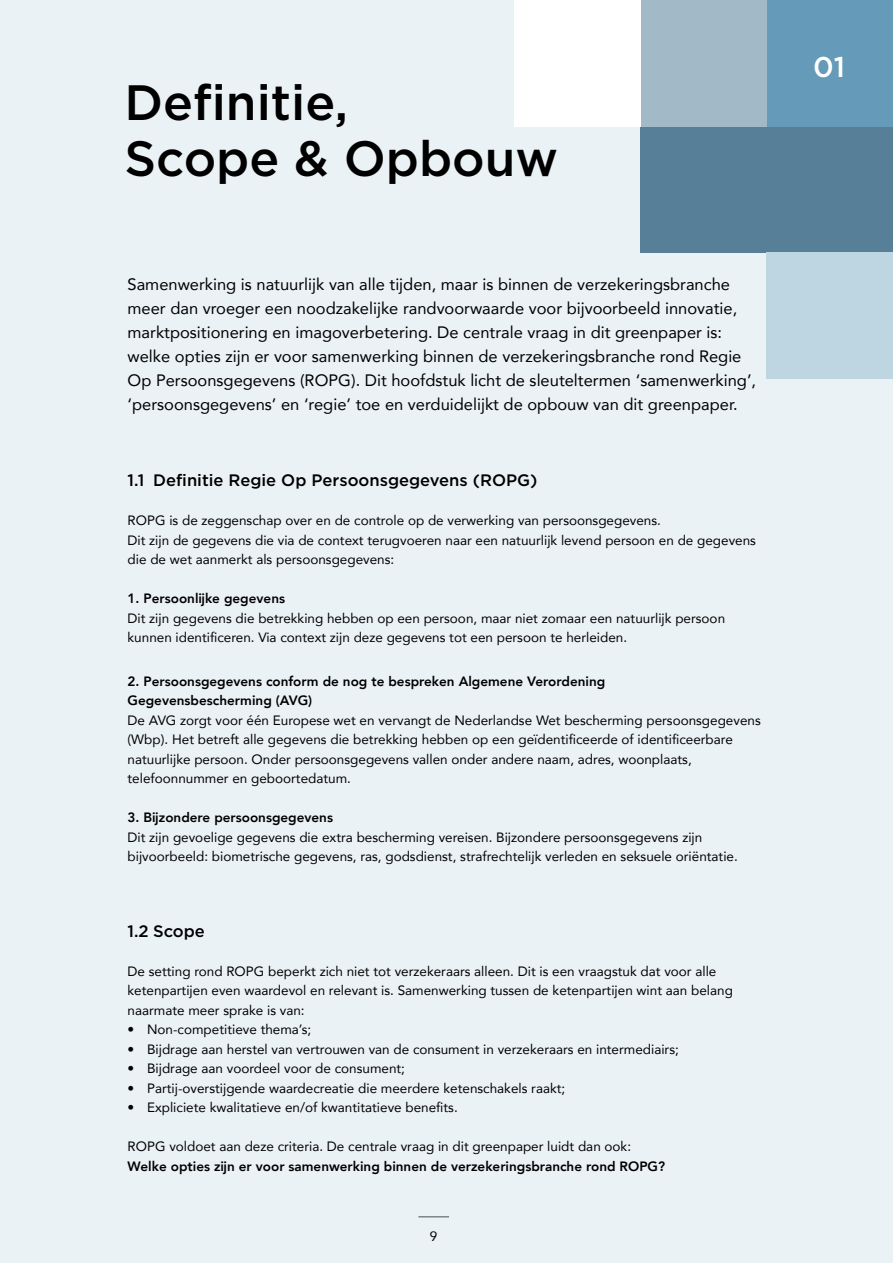
<style>
.page{position:relative;width:893px;height:1263px;background:#ebf2f6}
.page>*{position:absolute;margin:0;border:0;box-sizing:border-box;transform-origin:0 0}
.t1{font:500 49.65px/56.2px "Gotham";color:#000}
.t2{font:500 28.65px "Gotham";color:#fff}
.t3{font:500 16.65px "Gotham";color:#000}
.t4{font:16.5px/24px "Avenir";color:#000}
.t5{font:13.5px/19.5px "Avenir";color:#000}
.t6{font:800 13.5px/19.5px "Avenir";color:#000}
</style>
<div class="page">
<hr style="left:418px;top:1216px;width:31px;height:1px;background:#444f50">
<div style="left:640px;top:126px;width:253px;height:127px;background:#577f97"></div>
<div style="left:767px;top:0;width:126px;height:126px;background:#659bb9"></div>
<div style="left:767px;top:253px;width:126px;height:126px;background:#bdd6e2"></div>
<div style="left:640px;top:0;width:127px;height:126px;background:#a2bac7"></div>
<div style="left:514px;top:0;width:126px;height:126px;background:#fff"></div>
<h1 class="t1" style="left:124px;top:73px;width:435px">Definitie,<br>Scope &amp; Opbouw</h1>
<p class="t4" style="left:128px;top:273px;width:630px">Samenwerking is natuurlijk van alle tijden, maar is binnen de verzekeringsbranche meer dan vroeger een noodzakelijke randvoorwaarde voor bijvoorbeeld innovatie, marktpositionering en imagoverbetering. De centrale vraag in dit greenpaper is: welke opties zijn er voor samenwerking binnen de verzekeringsbranche rond Regie Op Persoonsgegevens (ROPG). Dit hoofdstuk licht de sleuteltermen ‘samenwerking’, ‘persoonsgegevens’ en ‘regie’ toe en verduidelijkt de opbouw van dit greenpaper.</p>
<p class="t3" style="left:128px;top:471px;width:412px">1.1 Definitie Regie Op Persoonsgegevens (ROPG)</p>
<p class="t5" style="left:128px;top:511px;width:630px">ROPG is de zeggenschap over en de controle op de verwerking van persoonsgegevens.<br>Dit zijn de gegevens die via de context terugvoeren naar een natuurlijk levend persoon en de gegevens die de wet aanmerkt als persoonsgegevens:</p>
<p class="t6" style="left:128px;top:589px;width:159px">1. Persoonlijke gegevens</p>
<p class="t5" style="left:128px;top:608px;width:599px">Dit zijn gegevens die betrekking hebben op een persoon, maar niet zomaar een natuurlijk persoon kunnen identificeren. Via context zijn deze gegevens tot een persoon te herleiden.</p>
<p class="t6" style="left:128px;top:671px;width:479px">2. Persoonsgegevens conform de nog te bespreken Algemene Verordening<br>Gegevensbescherming (AVG)</p>
<p class="t5" style="left:128px;top:710px;width:635px">De AVG zorgt voor één Europese wet en vervangt de Nederlandse Wet bescherming persoonsgegevens (Wbp). Het betreft alle gegevens die betrekking hebben op een geïdentificeerde of identificeerbare natuurlijke persoon. Onder persoonsgegevens vallen onder andere naam, adres, woonplaats, telefoonnummer en geboortedatum.</p>
<p class="t6" style="left:128px;top:808px;width:207px">3. Bijzondere persoonsgegevens</p>
<p class="t5" style="left:128px;top:827px;width:612px">Dit zijn gevoelige gegevens die extra bescherming vereisen. Bijzondere persoonsgegevens zijn bijvoorbeeld: biometrische gegevens, ras, godsdienst, strafrechtelijk verleden en seksuele oriëntatie.</p>
<p class="t3" style="left:128px;top:921px;width:79px">1.2 Scope</p>
<p class="t5" style="left:128px;top:962px;width:607px">De setting rond ROPG beperkt zich niet tot verzekeraars alleen. Dit is een vraagstuk dat voor alle ketenpartijen even waardevol en relevant is. Samenwerking tussen de ketenpartijen wint aan belang naarmate meer sprake is van:</p>
<p class="t5" style="left:128px;top:1020px;width:185px">• Non-competitieve thema’s;</p>
<p class="t5" style="left:128px;top:1040px;width:553px">• Bijdrage aan herstel van vertrouwen van de consument in verzekeraars en intermediairs;</p>
<p class="t5" style="left:128px;top:1059px;width:279px">• Bijdrage aan voordeel voor de consument;</p>
<p class="t5" style="left:128px;top:1079px;width:439px">• Partij-overstijgende waardecreatie die meerdere ketenschakels raakt;</p>
<p class="t5" style="left:128px;top:1098px;width:332px">• Expliciete kwalitatieve en/of kwantitatieve benefits.</p>
<p class="t5" style="left:128px;top:1137px;width:505px">ROPG voldoet aan deze criteria. De centrale vraag in dit greenpaper luidt dan ook:</p>
<p class="t6" style="left:128px;top:1157px;width:539px">Welke opties zijn er voor samenwerking binnen de verzekeringsbranche rond ROPG?</p>
<p class="t5" style="left:430px;top:1227px;width:9px">9</p>
<h2 class="t2" style="left:813px;top:51px;width:33px">01</h2>
</div>
